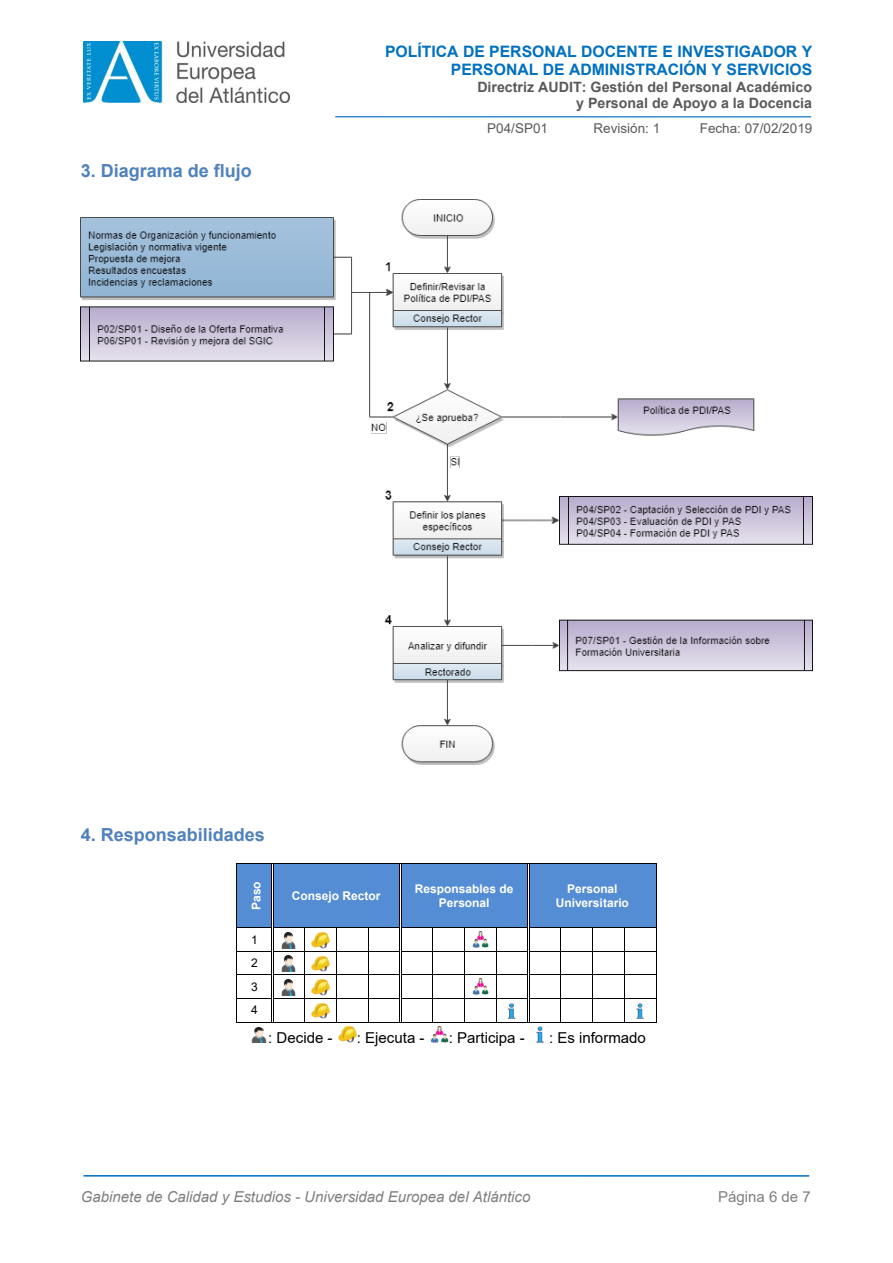
<style>
.page{position:relative;width:893px;height:1263px;background:#fff}
.page>*{position:absolute;margin:0;border:0;box-sizing:border-box;transform-origin:0 0}
.t1{font:700 18px "Arial";color:#4f81bd}
.t2{font:700 15.75px/18.1px "Arial";color:#0070c0;text-align:right}
.t3{font:italic 15px "Arial";color:#7f7f7f}
.t4{font:15px "Arial";color:#000}
.t5{font:15px "Arial";color:#7f7f7f}
.t6{font:700 14.25px/16.4px "Arial";color:#595959;text-align:right}
.t7{font:13.5px "Arial";color:#595959}
.t8{font:700 12px/13.8px "Arial";color:#fff;text-align:center}
.t9{font:12px/23.5px "Arial";color:#000;text-align:justify}
</style>
<div class="page">
<hr style="left:335px;top:116px;width:476px;height:1px;background:#0070c0">
<hr style="left:83px;top:1175px;width:726px;height:2px;background:#0070c0">
<img style="left:83px;top:42px;width:207px;height:60px">
<div style="left:237px;top:863px;width:35px;height:64px;background:#548dd4"></div>
<div style="left:274px;top:863px;width:126px;height:64px;background:#548dd4"></div>
<div style="left:401px;top:863px;width:127px;height:64px;background:#548dd4"></div>
<div style="left:530px;top:863px;width:126px;height:64px;background:#548dd4"></div>
<hr style="left:237px;top:863px;width:34px;height:1px;background:#000">
<hr style="left:272px;top:863px;width:127px;height:1px;background:#000">
<hr style="left:400px;top:863px;width:127px;height:1px;background:#000">
<hr style="left:528px;top:863px;width:128px;height:1px;background:#000">
<hr style="left:236px;top:863px;width:1px;height:64px;background:#000">
<hr style="left:273px;top:863px;width:1px;height:64px;background:#000">
<hr style="left:271px;top:863px;width:1px;height:64px;background:#000">
<hr style="left:401px;top:863px;width:1px;height:64px;background:#000">
<hr style="left:399px;top:863px;width:1px;height:64px;background:#000">
<hr style="left:529px;top:863px;width:1px;height:64px;background:#000">
<hr style="left:527px;top:863px;width:1px;height:64px;background:#000">
<hr style="left:656px;top:863px;width:1px;height:64px;background:#000">
<hr style="left:237px;top:927px;width:34px;height:1px;background:#000">
<hr style="left:274px;top:927px;width:30px;height:1px;background:#000">
<hr style="left:305px;top:927px;width:31px;height:1px;background:#000">
<hr style="left:337px;top:927px;width:31px;height:1px;background:#000">
<hr style="left:369px;top:927px;width:30px;height:1px;background:#000">
<hr style="left:401px;top:927px;width:31px;height:1px;background:#000">
<hr style="left:433px;top:927px;width:31px;height:1px;background:#000">
<hr style="left:465px;top:927px;width:31px;height:1px;background:#000">
<hr style="left:497px;top:927px;width:30px;height:1px;background:#000">
<hr style="left:530px;top:927px;width:30px;height:1px;background:#000">
<hr style="left:561px;top:927px;width:31px;height:1px;background:#000">
<hr style="left:593px;top:927px;width:31px;height:1px;background:#000">
<hr style="left:625px;top:927px;width:31px;height:1px;background:#000">
<hr style="left:237px;top:951px;width:34px;height:1px;background:#000">
<hr style="left:274px;top:951px;width:30px;height:1px;background:#000">
<hr style="left:305px;top:951px;width:31px;height:1px;background:#000">
<hr style="left:337px;top:951px;width:31px;height:1px;background:#000">
<hr style="left:369px;top:951px;width:30px;height:1px;background:#000">
<hr style="left:401px;top:951px;width:31px;height:1px;background:#000">
<hr style="left:433px;top:951px;width:31px;height:1px;background:#000">
<hr style="left:465px;top:951px;width:31px;height:1px;background:#000">
<hr style="left:497px;top:951px;width:30px;height:1px;background:#000">
<hr style="left:530px;top:951px;width:30px;height:1px;background:#000">
<hr style="left:561px;top:951px;width:31px;height:1px;background:#000">
<hr style="left:593px;top:951px;width:31px;height:1px;background:#000">
<hr style="left:625px;top:951px;width:31px;height:1px;background:#000">
<hr style="left:237px;top:974px;width:34px;height:1px;background:#000">
<hr style="left:274px;top:974px;width:30px;height:1px;background:#000">
<hr style="left:305px;top:974px;width:31px;height:1px;background:#000">
<hr style="left:337px;top:974px;width:31px;height:1px;background:#000">
<hr style="left:369px;top:974px;width:30px;height:1px;background:#000">
<hr style="left:401px;top:974px;width:31px;height:1px;background:#000">
<hr style="left:433px;top:974px;width:31px;height:1px;background:#000">
<hr style="left:465px;top:974px;width:31px;height:1px;background:#000">
<hr style="left:497px;top:974px;width:30px;height:1px;background:#000">
<hr style="left:530px;top:974px;width:30px;height:1px;background:#000">
<hr style="left:561px;top:974px;width:31px;height:1px;background:#000">
<hr style="left:593px;top:974px;width:31px;height:1px;background:#000">
<hr style="left:625px;top:974px;width:31px;height:1px;background:#000">
<hr style="left:237px;top:998px;width:34px;height:1px;background:#000">
<hr style="left:274px;top:998px;width:30px;height:1px;background:#000">
<hr style="left:305px;top:998px;width:31px;height:1px;background:#000">
<hr style="left:337px;top:998px;width:31px;height:1px;background:#000">
<hr style="left:369px;top:998px;width:30px;height:1px;background:#000">
<hr style="left:401px;top:998px;width:31px;height:1px;background:#000">
<hr style="left:433px;top:998px;width:31px;height:1px;background:#000">
<hr style="left:465px;top:998px;width:31px;height:1px;background:#000">
<hr style="left:497px;top:998px;width:30px;height:1px;background:#000">
<hr style="left:530px;top:998px;width:30px;height:1px;background:#000">
<hr style="left:561px;top:998px;width:31px;height:1px;background:#000">
<hr style="left:593px;top:998px;width:31px;height:1px;background:#000">
<hr style="left:625px;top:998px;width:31px;height:1px;background:#000">
<svg style="left:236px;top:927px;width:1px;height:96px"></svg>
<hr style="left:237px;top:1022px;width:34px;height:1px;background:#000">
<svg style="left:271px;top:927px;width:3px;height:96px"></svg>
<hr style="left:272px;top:1022px;width:32px;height:1px;background:#000">
<svg style="left:304px;top:927px;width:1px;height:96px"></svg>
<hr style="left:305px;top:1022px;width:31px;height:1px;background:#000">
<svg style="left:336px;top:927px;width:1px;height:96px"></svg>
<hr style="left:337px;top:1022px;width:31px;height:1px;background:#000">
<svg style="left:368px;top:927px;width:1px;height:96px"></svg>
<hr style="left:369px;top:1022px;width:30px;height:1px;background:#000">
<svg style="left:399px;top:927px;width:3px;height:96px"></svg>
<hr style="left:400px;top:1022px;width:32px;height:1px;background:#000">
<svg style="left:432px;top:927px;width:1px;height:96px"></svg>
<hr style="left:433px;top:1022px;width:31px;height:1px;background:#000">
<svg style="left:464px;top:927px;width:1px;height:96px"></svg>
<hr style="left:465px;top:1022px;width:31px;height:1px;background:#000">
<svg style="left:496px;top:927px;width:1px;height:96px"></svg>
<hr style="left:497px;top:1022px;width:30px;height:1px;background:#000">
<svg style="left:527px;top:927px;width:3px;height:96px"></svg>
<hr style="left:528px;top:1022px;width:32px;height:1px;background:#000">
<svg style="left:560px;top:927px;width:1px;height:96px"></svg>
<hr style="left:561px;top:1022px;width:31px;height:1px;background:#000">
<svg style="left:592px;top:927px;width:1px;height:96px"></svg>
<hr style="left:593px;top:1022px;width:31px;height:1px;background:#000">
<svg style="left:624px;top:927px;width:1px;height:96px"></svg>
<hr style="left:625px;top:1022px;width:31px;height:1px;background:#000">
<svg style="left:656px;top:927px;width:1px;height:96px"></svg>
<img style="left:81px;top:199px;width:731px;height:566px">
<img style="left:251px;top:1027px;width:16px;height:16px">
<img style="left:339px;top:1027px;width:17px;height:16px">
<img style="left:431px;top:1027px;width:17px;height:16px">
<img style="left:531px;top:1027px;width:18px;height:16px">
<img style="left:281px;top:956px;width:15px;height:16px">
<img style="left:312px;top:956px;width:17px;height:16px">
<img style="left:281px;top:932px;width:15px;height:16px">
<img style="left:312px;top:933px;width:17px;height:15px">
<img style="left:472px;top:931px;width:17px;height:17px">
<img style="left:281px;top:979px;width:15px;height:16px">
<img style="left:312px;top:980px;width:17px;height:15px">
<img style="left:472px;top:978px;width:17px;height:17px">
<img style="left:312px;top:1003px;width:17px;height:16px">
<img style="left:503px;top:1003px;width:17px;height:16px">
<img style="left:631px;top:1003px;width:17px;height:16px">
<p class="t1" style="left:81px;top:158px;width:173px">3. Diagrama de flujo</p>
<p class="t2" style="left:385px;top:43px;width:429px">POLÍTICA DE PERSONAL DOCENTE E INVESTIGADOR Y<br>PERSONAL DE ADMINISTRACIÓN Y SERVICIOS</p>
<p class="t6" style="left:477px;top:79px;width:336px">Directriz AUDIT: Gestión del Personal Académico y Personal de Apoyo a la Docencia</p>
<p class="t7" style="left:487px;top:119px;width:62px">P04/SP01</p>
<p class="t7" style="left:594px;top:119px;width:68px">Revisión: 1</p>
<p class="t7" style="left:700px;top:119px;width:114px">Fecha: 07/02/2019</p>
<p class="t1" style="left:81px;top:822px;width:186px">4. Responsabilidades</p>
<p class="t8" style="left:250px;top:910px;width:30px;rotate:-90deg">Paso</p>
<p class="t8" style="left:292px;top:889px;width:90px">Consejo Rector</p>
<p class="t8" style="left:415px;top:882px;width:100px">Responsables de<br>Personal</p>
<p class="t8" style="left:556px;top:882px;width:75px">Personal<br>Universitario</p>
<p class="t9" style="left:251px;top:928px;width:8px">1<br>2<br>3<br>4</p>
<p class="t4" style="left:268px;top:1027px;width:66px">: Decide -</p>
<p class="t4" style="left:357px;top:1027px;width:69px">: Ejecuta -</p>
<p class="t4" style="left:449px;top:1027px;width:77px">: Participa -</p>
<p class="t4" style="left:549px;top:1027px;width:98px">: Es informado</p>
<p class="t3" style="left:81px;top:1187px;width:451px">Gabinete de Calidad y Estudios - Universidad Europea del Atlántico</p>
<p class="t5" style="left:718px;top:1186px;width:94px">Página 6 de 7</p>
</div>
